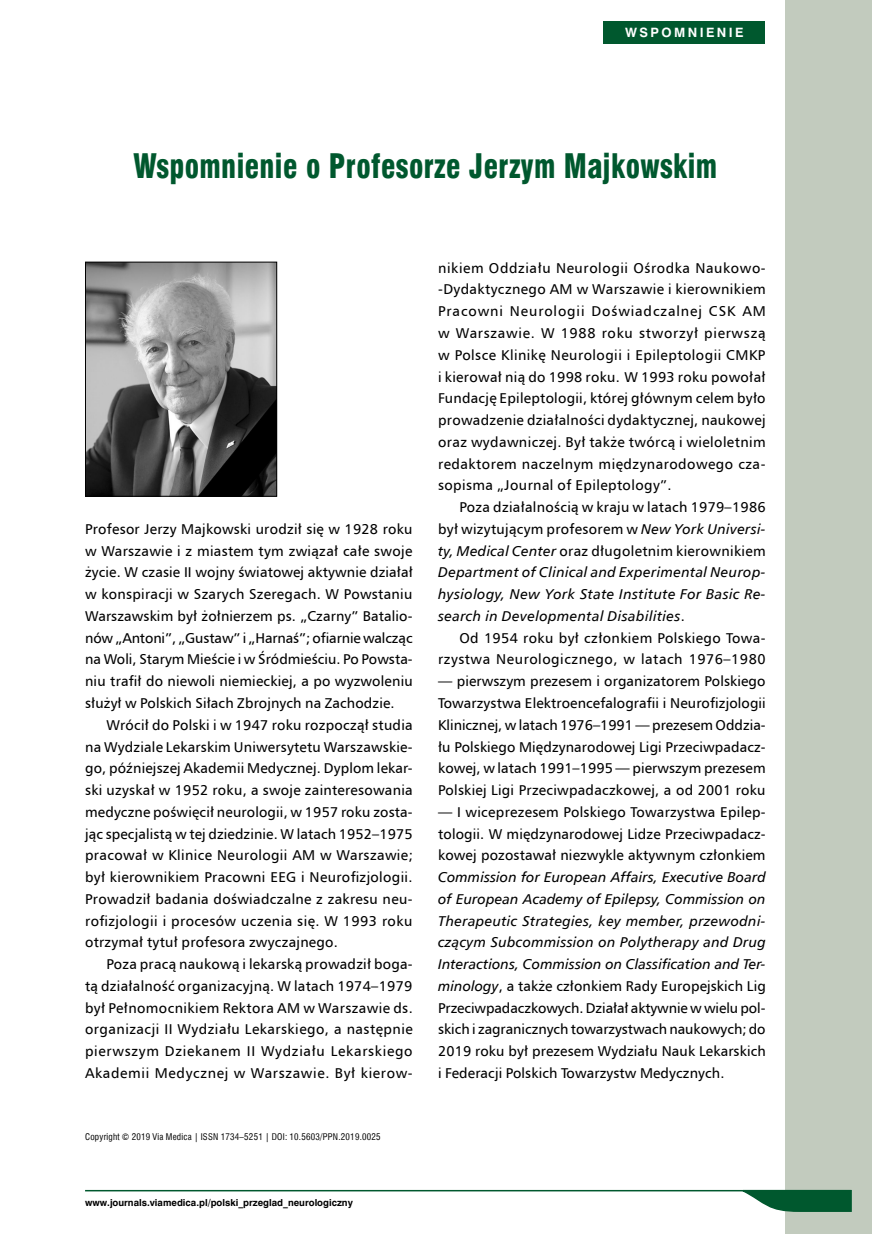
<style>
.page{position:relative;width:872px;height:1234px;background:#fff}
.page>*{position:absolute;margin:0;border:0;box-sizing:border-box;transform-origin:0 0}
.Tytuł_I_---_PL{font:33px "Swis 721 Blk Cn EU";letter-spacing:.015em;color:#00582e;scale:.88 1}
.Tekst_-_nastepne_aka{font:14.25px/21.8px "Humnst 777 EU";letter-spacing:.03em;color:#000;text-align:justify}
.Tekst_-_pierwszy_aka{font:14.25px/21.8px "Humnst 777 EU";letter-spacing:.01em;color:#000;text-align:justify}
.Tekst_-_nastepne_aka-2{font:italic 14.25px/21.8px "Humnst 777 EU";letter-spacing:.03em;color:#000;text-align:justify}
.t1{font:700 12px "Swis 721 PL";letter-spacing:.2em;color:#fff}
.Adres_TXT{font:9px "Swis 721 Cn EU";letter-spacing:.025em;color:#000}
.t2{font:700 9px "Swis 721 PL";color:#000}
.s1{font-style:normal}
.s2{font-style:italic}
</style>
<div class="page">
<div style="left:603px;top:21px;width:162px;height:23px;background:#00582e"></div>
<div style="left:784px;top:0;width:88px;height:1233px;background:#c2cbbe"></div>
<svg style="left:736px;top:1188px;width:116px;height:24px"></svg>
<hr style="left:85px;top:1189px;width:766px;height:2px;background:#00582e">
<img style="left:87px;top:264px;width:188px;height:230px">
<div style="left:85px;top:262px;width:192px;height:234px;border:1px solid #000"></div>
<p class="t1" style="left:625px;top:25px;width:120px">WSPOMNIENIE</p>
<p class="Tytuł_I_---_PL" style="left:133px;top:145px;width:665px">Wspomnienie o Profesorze Jerzym Majkowskim</p>
<p class="Tekst_-_pierwszy_aka" style="left:85px;top:517px;width:329px">Profesor Jerzy Majkowski urodził się w 1928 roku w Warszawie i z miastem tym związał całe swoje życie. W czasie II wojny światowej aktywnie działał w konspiracji w Szarych Szeregach. W Powstaniu Warszawskim był żołnierzem ps. „Czarny” Batalio&shy;nów „Antoni”, „Gustaw” i „Harnaś”; ofiarnie walcząc na Woli, Starym Mieście i w Śródmieściu. Po Powsta&shy;niu trafił do niewoli niemieckiej, a po wyzwoleniu służył w Polskich Siłach Zbrojnych na Zachodzie.</p>
<p class="Tekst_-_nastepne_aka" style="left:85px;top:713px;width:329px;text-indent:21px">Wrócił do Polski i w 1947 roku rozpoczął studia na Wydziale Lekarskim Uniwersytetu Warszawskie&shy;go, późniejszej Akademii Medycznej. Dyplom lekar&shy;ski uzyskał w 1952 roku, a swoje zainteresowania medyczne poświęcił neurologii, w 1957 roku zosta&shy;jąc specjalistą w tej dziedzinie. W latach 1952–1975 pracował w Klinice Neurologii AM w Warszawie; był kierownikiem Pracowni EEG i Neurofizjologii.<br>Prowadził badania doświadczalne z zakresu neu&shy;rofizjologii i procesów uczenia się. W 1993 roku otrzymał tytuł profesora zwyczajnego.</p>
<p class="Tekst_-_nastepne_aka" style="left:85px;top:952px;width:329px;text-indent:21px">Poza pracą naukową i lekarską prowadził boga&shy;tą działalność organizacyjną. W latach 1974–1979 był Pełnomocnikiem Rektora AM w Warszawie ds. organizacji II Wydziału Lekarskiego, a następnie pierwszym Dziekanem II Wydziału Lekarskiego Akademii Medycznej w Warszawie. Był kierow-</p>
<p class="Adres_TXT" style="left:85px;top:1130px;width:297px">Copyright © 2019 Via Medica | ISSN 1734–5251 | DOI: 10.5603/PPN.2019.0025</p>
<p class="t2" style="left:85px;top:1196px;width:269px">www.journals.viamedica.pl/polski_przeglad_neurologiczny</p>
<p class="Tekst_-_nastepne_aka" style="left:438px;top:256px;width:329px">nikiem Oddziału Neurologii Ośrodka Naukowo--Dydaktycznego AM w Warszawie i kierownikiem Pracowni Neurologii Doświadczalnej CSK AM w Warszawie. W 1988 roku stworzył pierwszą w Polsce Klinikę Neurologii i Epileptologii CMKP i kierował nią do 1998 roku. W 1993 roku powołał Fundację Epileptologii, której głównym celem było prowadzenie działalności dydaktycznej, naukowej oraz wydawniczej. Był także twórcą i wieloletnim redaktorem naczelnym międzynarodowego cza&shy;sopisma „Journal of Epileptology”.</p>
<p class="Tekst_-_nastepne_aka-2" style="left:438px;top:496px;width:329px;text-indent:21px"><span class="s1">Poza działalnością w kraju w latach 1979–1986 był wizytującym profesorem w</span> New York Universi&shy;ty, Medical Center <span class="s1">oraz długoletnim kierownikiem </span>Department of Clinical and Experimental Neurop&shy;hysiology, New York State Institute For Basic Re&shy;search in Developmental Disabilities<span class="s1">.</span></p>
<p class="Tekst_-_nastepne_aka" style="left:438px;top:626px;width:329px;text-align:right">Od 1954 roku był członkiem Polskiego Towa&shy;rzystwa Neurologicznego, w latach 1976–1980</p>
<p class="Tekst_-_nastepne_aka" style="left:438px;top:670px;width:329px">— pierwszym prezesem i organizatorem Polskiego Towarzystwa Elektroencefalografii i Neurofizjologii Klinicznej, w latach 1976–1991 — prezesem Oddzia&shy;łu Polskiego Międzynarodowej Ligi Przeciwpadacz&shy;kowej, w latach 1991–1995 — pierwszym prezesem Polskiej Ligi Przeciwpadaczkowej, a od 2001 roku</p>
<p class="Tekst_-_nastepne_aka" style="left:438px;top:800px;width:329px">— I wiceprezesem Polskiego Towarzystwa Epilep&shy;tologii. W międzynarodowej Lidze Przeciwpadacz&shy;kowej pozostawał niezwykle aktywnym członkiem <span class="s2">Commission for European Affairs, Executive Board of European Academy of Epilepsy, Commission on Therapeutic Strategies, key member, przewodni&shy;czącym Subcommission on Polytherapy and Drug Interactions, Commission on Classification and Ter&shy;minology</span>, a także członkiem Rady Europejskich Lig Przeciwpadaczkowych. Działał aktywnie w wielu pol&shy;skich i zagranicznych towarzystwach naukowych; do 2019 roku był prezesem Wydziału Nauk Lekarskich i Federacji Polskich Towarzystw Medycznych.</p>
</div>
